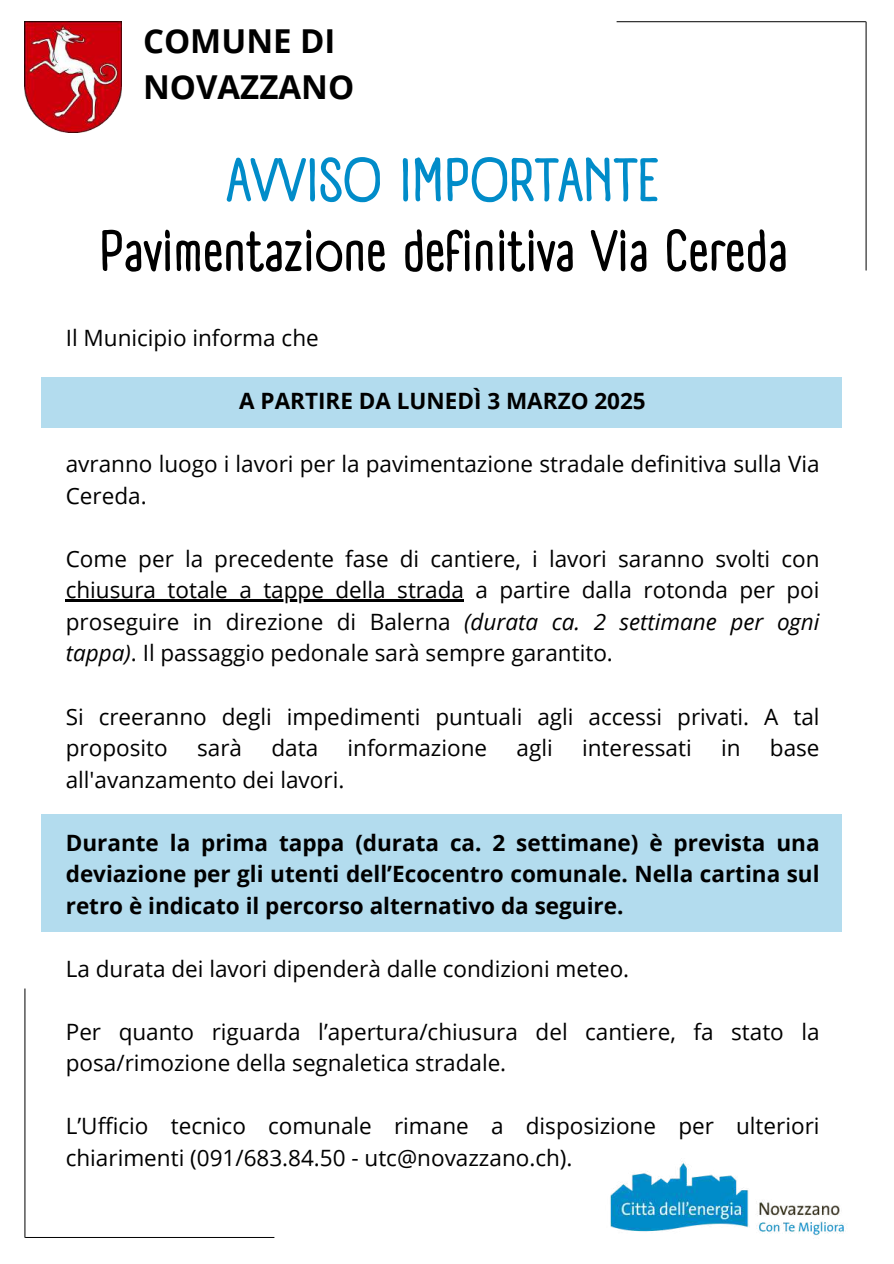
<style>
.page{position:relative;width:894px;height:1264px;background:#fff}
.page>*{position:absolute;margin:0;border:0;box-sizing:border-box;transform-origin:0 0}
.t1{font:700 60px "A Day Without Sun Text";color:#018cc9}
.t2{font:700 57px "A Day Without Sun Text";color:#000}
.t3{font:700 33px/46.2px "Open Sans";color:#000}
.t4{font:22.5px/31.5px "Open Sans";color:#000}
.t5{font:700 22.5px/31.5px "Open Sans";color:#000;text-align:justify}
.s1{font-style:italic}
</style>
<div class="page">
<img style="left:24px;top:21px;width:97px;height:112px">
<hr style="left:616px;top:21px;width:249px;height:1px;background:#000">
<hr style="left:865px;top:22px;width:1px;height:248px;background:#000">
<hr style="left:25px;top:1236px;width:249px;height:1px;background:#000">
<hr style="left:24px;top:988px;width:1px;height:249px;background:#000">
<img style="left:610px;top:1162px;width:234px;height:74px">
<div style="left:41px;top:377px;width:800px;height:50px;background:#b3dcee"></div>
<div style="left:41px;top:813px;width:800px;height:118px;background:#b3dcee"></div>
<hr style="left:66px;top:599px;width:398px;height:3px;background:#000">
<h3 class="t3" style="left:143px;top:17px;width:213px">COMUNE DI<br>NOVAZZANO</h3>
<h1 class="t1" style="left:227px;top:144px;width:436px">AVVISO IMPORTANTE</h1>
<h2 class="t2" style="left:100px;top:216px;width:690px">Pavimentazione definitiva Via Cereda</h2>
<p class="t4" style="left:66px;top:322px;width:254px">Il Municipio informa che</p>
<p class="t5" style="left:239px;top:385px;width:408px">A PARTIRE DA LUNEDÌ 3 MARZO 2025</p>
<p class="t4" style="left:66px;top:448px;width:755px">avranno luogo i lavori per la pavimentazione stradale definitiva sulla Via<br>Cereda.</p>
<p class="t4" style="left:66px;top:542px;width:755px;text-align:justify">Come per la precedente fase di cantiere, i lavori saranno svolti con chiusura totale a tappe della strada a partire dalla rotonda per poi proseguire in direzione di Balerna <span class="s1">(durata ca. 2 settimane per ogni tappa)</span>. Il passaggio pedonale sarà sempre garantito.</p>
<p class="t4" style="left:66px;top:700px;width:755px">Si creeranno degli impedimenti puntuali agli accessi privati. A tal proposito</p>
<p class="t4" style="left:197px;top:731px;width:46px">sarà</p>
<p class="t4" style="left:271px;top:731px;width:48px">data</p>
<p class="t4" style="left:347px;top:731px;width:141px">informazione</p>
<p class="t4" style="left:516px;top:731px;width:38px">agli</p>
<p class="t4" style="left:582px;top:731px;width:111px">interessati</p>
<p class="t4" style="left:720px;top:731px;width:21px">in</p>
<p class="t4" style="left:769px;top:731px;width:51px">base</p>
<p class="t4" style="left:66px;top:763px;width:280px">all'avanzamento dei lavori.</p>
<p class="t5" style="left:66px;top:826px;width:755px">Durante la prima tappa (durata ca. 2 settimane) è prevista una deviazione per gli utenti dell’Ecocentro comunale. Nella cartina sul retro è indicato il percorso alternativo da seguire.</p>
<p class="t4" style="left:66px;top:952px;width:565px">La durata dei lavori dipenderà dalle condizioni meteo.</p>
<p class="t4" style="left:66px;top:1015px;width:755px">Per quanto riguarda l’apertura/chiusura del cantiere, fa stato la posa/rimozione della segnaletica stradale.</p>
<p class="t4" style="left:66px;top:1109px;width:755px">L’Ufficio tecnico comunale rimane a disposizione per ulteriori chiarimenti (091/683.84.50 - utc@novazzano.ch).</p>
</div>
